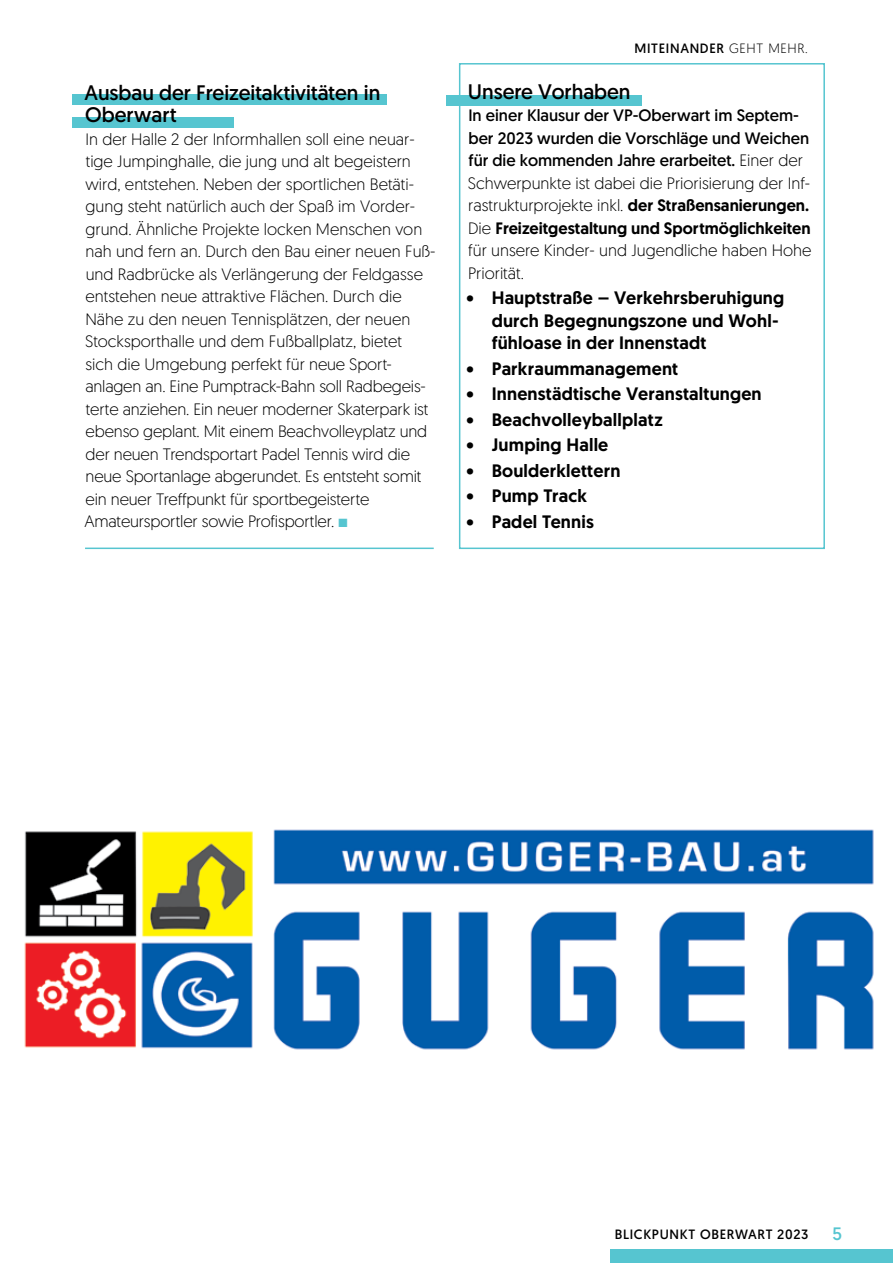
<style>
.page{position:relative;width:893px;height:1263px;background:#fff}
.page>*{position:absolute;margin:0;border:0;box-sizing:border-box;transform-origin:0 0}
.t1{font:21px/22.5px "Geomanist";letter-spacing:-.01em;color:#000}
.t2{font:500 18px/22.5px "Geomanist";letter-spacing:.01em;color:#000}
.t3{font:18px "Geomanist";color:#56c5d0}
.t4{font:300 16.5px/22.5px "Geomanist";color:#000}
.t5{font:13.5px "Geomanist";letter-spacing:.05em;color:#000}
.s1{color:#56c5d0}
.s2{font-weight:300}
.s3{font-weight:400}
.s4{font-weight:500}
</style>
<div class="page">
<div style="left:610px;top:1249px;width:283px;height:14px;background:#56c5d0"></div>
<div style="left:459px;top:63px;width:366px;height:486px;border:2px solid #56c5d0"></div>
<div style="left:446px;top:95px;width:196px;height:10px;background:#56c5d0"></div>
<div style="left:72px;top:94px;width:315px;height:10px;background:#56c5d0"></div>
<div style="left:72px;top:117px;width:162px;height:11px;background:#56c5d0"></div>
<img style="left:24px;top:829px;width:850px;height:221px">
<hr style="left:85px;top:548px;width:349px;height:1px;background:#56c5d0">
<p class="t1" style="left:85px;top:81px;width:297px">Ausbau der Freizeitaktivitäten in<br>Oberwart</p>
<p class="t4" style="left:84px;top:127px;width:353px">I n der Halle 2 der I nformhallen soll eine neuar&shy;tige Jumpinghalle, die jung und alt begeistern wird, entstehen. Neben der sportlichen Betäti&shy;gung steht natürlich auch der Spaß im Vorder&shy;grund. Ähnliche Projekte locken Menschen von nah und fern an. Durch den Bau einer neuen Fuß&shy;und Radbrücke als Verlängerung der Feldgasse entstehen neue attraktive Flächen. Durch die Nähe zu den neuen Tennisplätzen, der neuen Stocksporthalle und dem Fußballplatz, bietet<br>sich die Umgebung perfekt für neue Sport&shy;anlagen an. Eine Pumptrack-Bahn soll Radbegeis&shy;terte anziehen. Ein neuer moderner Skaterpark ist ebenso geplant. M it einem Beachvolleyplatz und der neuen Trendsportart Padel Tennis wird die neue Sportanlage abgerundet. Es entsteht somit ein neuer Treffpunkt für sportbegeisterte Amateursportler sowie Profisportler. <span class="s1">■</span></p>
<p class="t5" style="left:634px;top:39px;width:175px">Miteinander <span class="s2">geht meh r.</span></p>
<p class="t1" style="left:468px;top:80px;width:164px">Unsere Vorhaben</p>
<p class="t4" style="left:468px;top:104px;width:345px"><span class="s3">In einer Klausur der VP-Oberwart im Septem&shy;ber 2023 wurden die Vorschläge und Weichen für die kommenden Jahre erarbeitet.</span> Einer der Schwerpunkte ist dabei die Priorisierung der I nf&shy;rastrukturprojekte inkl. <span class="s4">der Straßensanierungen.<br></span>Die <span class="s4">Freizeitgestaltung und Sportmöglichkeiten </span>für unsere Kinder- und Jugendliche haben Hohe Priorität.</p>
<p class="t2" style="left:492px;top:286px;width:294px;text-indent:-25px">• Hauptstraße – Verkehrsberuhigung durch Begegnungszone und Wohl&shy;fühloase in der Innenstadt</p>
<p class="t2" style="left:467px;top:357px;width:213px">• Parkraummanagement</p>
<p class="t2" style="left:467px;top:382px;width:297px">• Innenstädtische Veranstaltungen</p>
<p class="t2" style="left:467px;top:408px;width:198px">• Beachvolleyballplatz</p>
<p class="t2" style="left:467px;top:433px;width:143px">• Jumping Halle</p>
<p class="t2" style="left:467px;top:459px;width:155px">• Boulderklettern</p>
<p class="t2" style="left:467px;top:484px;width:122px">• Pump Track</p>
<p class="t2" style="left:467px;top:510px;width:129px">• Padel Tennis</p>
<p class="t5" style="left:615px;top:1225px;width:195px">Blickpunkt Oberwart 2023</p>
<p class="t3" style="left:832px;top:1222px;width:11px">5</p>
</div>
